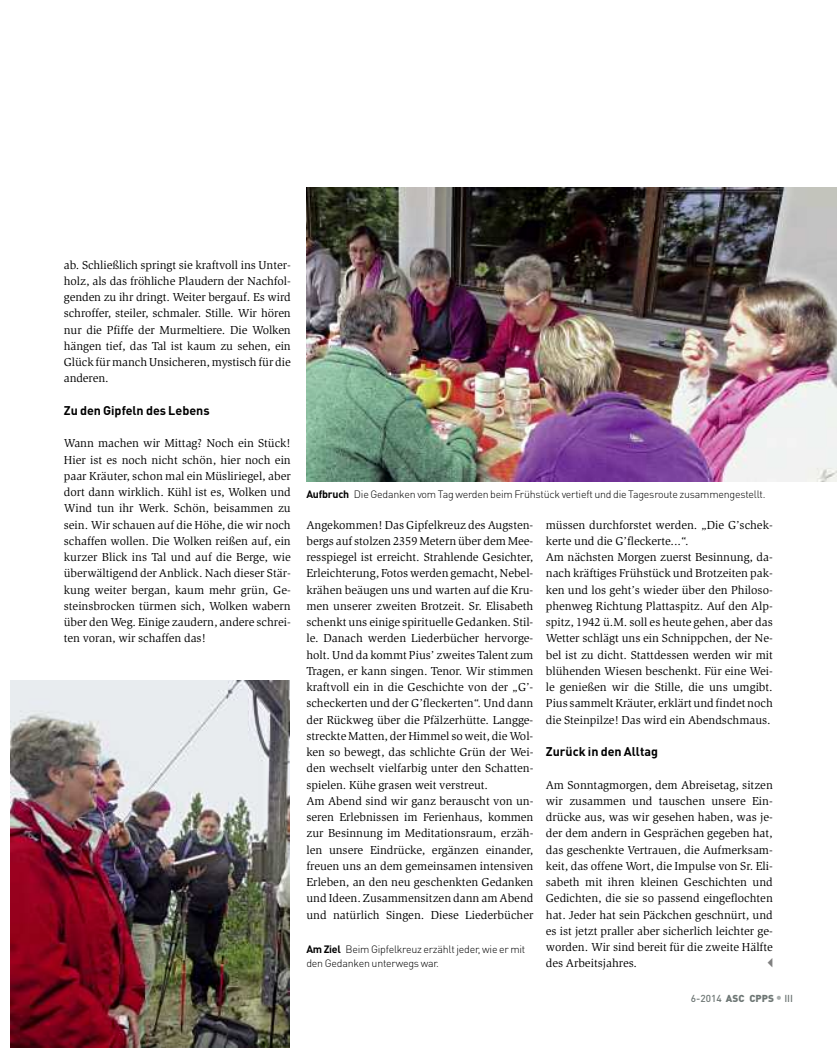
<style>
.page{position:relative;width:837px;height:1049px;background:#fff}
.page>*{position:absolute;margin:0;border:0;box-sizing:border-box;transform-origin:0 0}
.t1{font:700 12.5px "DIN Pro";color:#000}
.t2{font:11.88px/16.2px "Slimbach Std";color:#000;text-align:justify}
.t3{font:300 10.62px "DIN Pro";letter-spacing:-.02em;color:#000}
.t4{font:500 10px "DIN Pro";color:#6e7775}
.s1{font-weight:700}
.s2{font-weight:900}
.s3{font-size:12.5px;color:#a8adac}
</style>
<div class="page">
<img style="left:11px;top:681px;width:279px;height:367px">
<img style="left:306px;top:188px;width:530px;height:294px">
<p class="t2" style="left:64px;top:257px;width:228px">ab. Schließlich springt sie kraftvoll ins Unter&shy;holz, als das fröhliche Plaudern der Nachfol&shy;genden zu ihr dringt. Weiter bergauf. Es wird schroffer, steiler, schmaler. Stille. Wir hören nur die Pfiffe der Murmeltiere. Die Wolken hängen tief, das Tal ist kaum zu sehen, ein Glück für manch Unsicheren, mystisch für die anderen.</p>
<p class="t1" style="left:64px;top:403px;width:147px">Zu den Gipfeln des Lebens</p>
<p class="t2" style="left:64px;top:436px;width:228px">Wann machen wir Mittag? Noch ein Stück!<br>Hier ist es noch nicht schön, hier noch ein paar Kräuter, schon mal ein Müsliriegel, aber dort dann wirklich. Kühl ist es, Wolken und Wind tun ihr Werk. Schön, beisammen zu sein. Wir schauen auf die Höhe, die wir noch schaffen wollen. Die Wolken reißen auf, ein kurzer Blick ins Tal und auf die Berge, wie überwältigend der Anblick. Nach dieser Stär&shy;kung weiter bergan, kaum mehr grün, Ge&shy;steinsbrocken türmen sich, Wolken wabern über den Weg. Einige zaudern, andere schrei&shy;ten voran, wir schaffen das!</p>
<p class="t3" style="left:306px;top:488px;width:460px"><span class="s1">Aufbruch</span> Die Gedanken vom Tag werden beim Frühstück vertieft und die Tagesroute zusammengestellt.</p>
<p class="t2" style="left:306px;top:517px;width:228px;text-align:left">Angekommen! Das Gipfelkreuz des Augsten&shy;bergs auf stolzen 2359 Metern über dem Mee&shy;resspiegel ist erreicht. Strahlende Gesichter, Erleichterung, Fotos werden gemacht, Nebel&shy;krähen beäugen uns und warten auf die Kru&shy;men unserer zweiten Brotzeit. Sr. Elisabeth schenkt uns einige spirituelle Gedanken. Stil&shy;le. Danach werden Liederbücher hervorge&shy;holt. Und da kommt Pius’ zweites Talent zum Tragen, er kann singen. Tenor. Wir stimmen kraftvoll ein in die Geschichte von der „G’- scheckerten und der G’fleckerten“. Und dann der Rückweg über die Pfälzerhütte. Langge&shy;streckte Matten, der Himmel soweit, dieWol&shy;ken so bewegt, das schlichte Grün der Wei&shy;den wechselt vielfarbig unter den Schatten&shy;spielen. Kühe grasen weit verstreut.<br>Am Abend sind wir ganz berauscht von un&shy;seren Erlebnissen im Ferienhaus, kommen zur Besinnung im Meditationsraum, erzäh&shy;len unsere Eindrücke, ergänzen einander, freuen uns an dem gemeinsamen intensiven Erleben, an den neu geschenkten Gedanken und Ideen. Zusammensitzen dann am Abend und natürlich Singen. Diese Liederbücher</p>
<p class="t2" style="left:545px;top:517px;width:228px;text-align:left">müssen durchforstet werden. „Die G’schek&shy;kerte und die G’fleckerte...“.<br>Am nächsten Morgen zuerst Besinnung, da&shy;nach kräftiges Frühstück und Brotzeiten pak&shy;ken und los geht’s wieder über den Philoso&shy;phenweg Richtung Plattaspitz. Auf den Alp&shy;spitz, 1942 ü.M. soll es heute gehen, aber das Wetter schlägt uns ein Schnippchen, der Ne&shy;bel ist zu dicht. Stattdessen werden wir mit blühenden Wiesen beschenkt. Für eine Wei&shy;le genießen wir die Stille, die uns umgibt.<br>Pius sammeltKräuter, erklärt und findet noch die Steinpilze! Das wird ein Abendschmaus.</p>
<p class="t1" style="left:545px;top:744px;width:114px">Zurück in den Alltag</p>
<p class="t2" style="left:545px;top:777px;width:228px">Am Sonntagmorgen, dem Abreisetag, sitzen wir zusammen und tauschen unsere Ein&shy;drücke aus, was wir gesehen haben, was je&shy;der dem andern in Gesprächen gegeben hat, das geschenkte Vertrauen, die Aufmerksam&shy;keit, das offene Wort, die Impulse von Sr. Eli&shy;sabeth mit ihren kleinen Geschichten und Gedichten, die sie so passend eingeflochten hat. Jeder hat sein Päckchen geschnürt, und es ist jetzt praller aber sicherlich leichter ge&shy;worden. Wir sind bereit für die zweite Hälfte des Arbeitsjahres.</p>
<p class="t3" style="left:306px;top:943px;width:220px"><span class="s1">AmZiel</span> Beim Gipfelkreuz erzählt jeder, wie er mit</p>
<p class="t3" style="left:306px;top:957px;width:134px">den Gedanken unterwegs war.</p>
<p class="t4" style="left:690px;top:992px;width:104px">6-2014 <span class="s2">ASC CPPS</span> <span class="s3">•</span> III</p>
</div>
